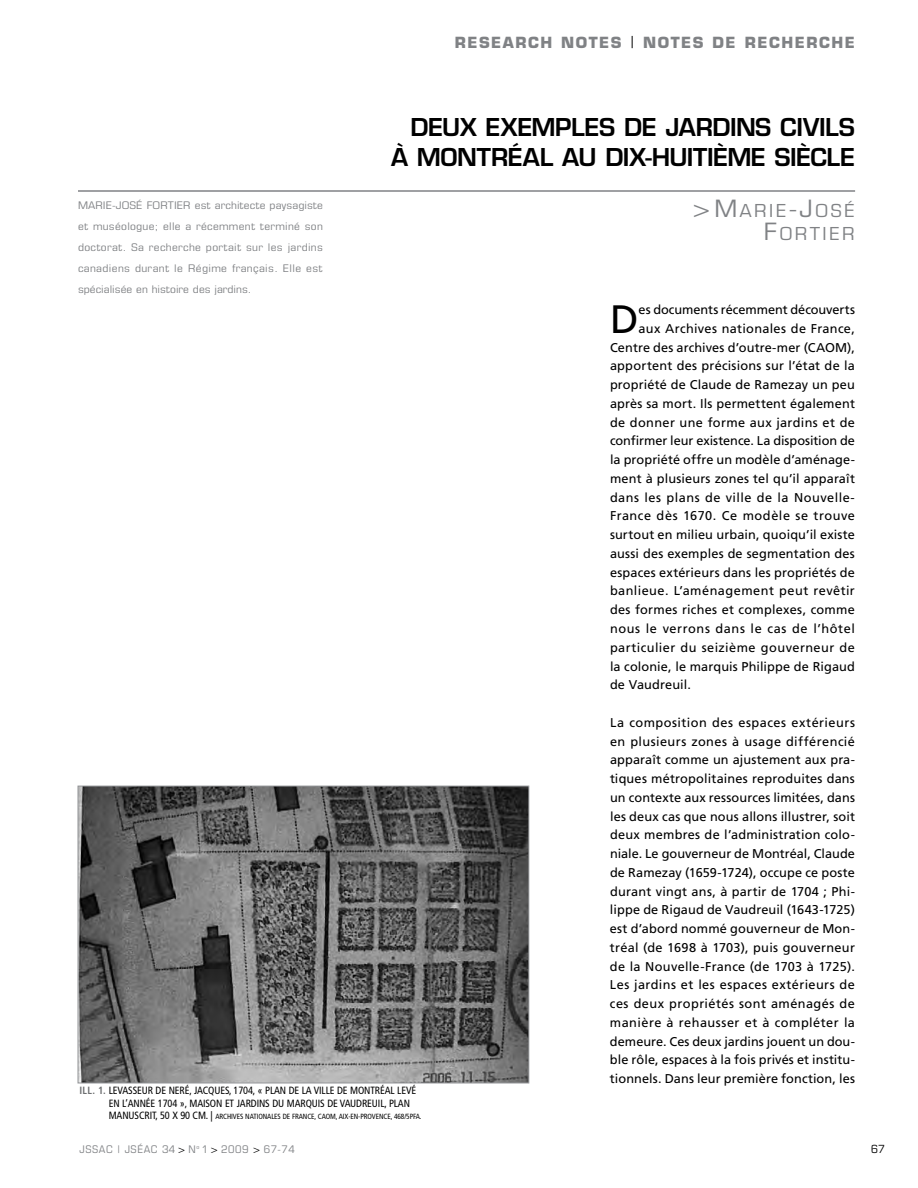
<style>
.page{position:relative;width:918px;height:1188px;background:#fff}
.page>*{position:absolute;margin:0;border:0;box-sizing:border-box;transform-origin:0 0}
.t1{font:39.6px "Frutiger";color:#000}
.t2{font:600 24px/30px "Eurostile";letter-spacing:-.02em;color:#000;text-align:right}
.t3{font:condensed 18px/22.5px "Eurostile";letter-spacing:.1em;color:#808285;text-align:right;scale:1.2 1}
.t4{font:700 15px "Eurostile";letter-spacing:.1em;color:#808285}
.t5{font:12.75px/18.8px "Frutiger";letter-spacing:.015em;color:#000;text-align:justify}
.t6{font:12.75px "Frutiger";letter-spacing:.035em;color:#000}
.t7{font:12.75px "Frutiger";letter-spacing:.04em;color:#000}
.t8{font:12.75px "Frutiger";letter-spacing:-.005em;color:#000}
.t9{font:12.75px "Frutiger";letter-spacing:.045em;color:#000}
.t10{font:condensed 11.25px "Eurostile";color:#000;scale:1.1 1}
.t11{font:condensed 10.5px/21px "Eurostile";letter-spacing:.015em;color:#808285;text-align:justify;scale:1.2 1}
.t12{font:condensed 10.5px/12.8px "Frutiger";letter-spacing:-.01em;color:#000}
.t13{font:condensed 10.5px "Eurostile";letter-spacing:.05em;color:#808285;scale:1.1 1}
.t14{font:condensed 7.5px "Frutiger";letter-spacing:-.01em;color:#000}
.s1{font-weight:400;font-stretch:condensed;font-size:16.5px;color:#000}
.s2{font-size:24px}
.s3{font-weight:700;color:#6d6f71}
.s4{font-size:10.5px}
.s5{color:#000}
</style>
<div class="page">
<hr style="left:78px;top:190px;width:777px;height:2px;background:#808285">
<img style="left:80px;top:788px;width:447px;height:293px">
<div style="left:78px;top:786px;width:451px;height:297px;border:1px solid #939598"></div>
<p class="t11" style="left:78px;top:195px;width:15px">Marie</p>
<p class="t11" style="left:112px;top:195px;width:15px">-José</p>
<p class="t11" style="left:147px;top:195px;width:28px">Fortier</p>
<p class="t11" style="left:78px;top:195px;width:206px;text-indent:117px">est architecte paysagiste et muséologue; elle a récemment terminé son doctorat. Sa recherche portait sur les jardins canadiens durant le Régime français. Elle est spécialisée en histoire des jardins.</p>
<p class="t4" style="left:455px;top:34px;width:402px">RESEARCH NOTES <span class="s1">|</span> NOTES DE RECHERCHE</p>
<p class="t2" style="left:391px;top:112px;width:465px">DEUX EXEMPLES DE JARDINS CIVILS<br>À MONTRÉAL AU DIX-HUITIÈME SIÈCLE</p>
<p class="t3" style="left:693px;top:199px;width:137px"><span class="s2">&gt;M</span>ARIE<span class="s2">-J</span>OSÉ<br><span class="s2">F</span>ORTIER</p>
<p class="t12" style="left:109px;top:1084px;width:309px;text-indent:-29px"><span class="s3">ill. 1.</span> LEVASSEUR DE NERÉ, JACQUES, 1704, « PLAN DE LA VILLE DE MONTRÉAL LEVÉ<br>EN L’ANNÉE 1704 », MAISON ET JARDINS DU MARQUIS DE VAUDREUIL, PLAN</p>
<p class="t14" style="left:109px;top:1112px;width:314px"><span class="s4">MANUSCRIT, 50 X 90 CM. |</span> ARCHIVES NATIONALES DE FRANCE, CAO M, AIX-EN-PROVENCE, 468/5PFA.</p>
<p class="t1" style="left:610px;top:296px;width:30px">D</p>
<p class="t5" style="left:639px;top:300px;width:218px">es documents récemment découverts</p>
<p class="t5" style="left:639px;top:319px;width:218px">aux Archives nationales de France,</p>
<p class="t5" style="left:610px;top:338px;width:246px">Centre des archives d’outre-mer (CAOM),</p>
<p class="t5" style="left:610px;top:356px;width:246px">apportent des précisions sur l’état de la</p>
<p class="t5" style="left:610px;top:375px;width:246px">propriété de Claude de Ramezay un peu</p>
<p class="t5" style="left:610px;top:394px;width:246px">après sa mort. Ils permettent également</p>
<p class="t5" style="left:610px;top:413px;width:246px">de donner une forme aux jardins et de</p>
<p class="t8" style="left:610px;top:434px;width:246px">confirmer leur existence. La disposition de</p>
<p class="t5" style="left:610px;top:450px;width:247px">la propriété offre un modèle d’aménage-</p>
<p class="t5" style="left:610px;top:469px;width:247px">ment à plusieurs zones tel qu’il apparaît</p>
<p class="t7" style="left:610px;top:490px;width:246px">dans les plans de ville de la Nouvelle-</p>
<p class="t7" style="left:610px;top:509px;width:247px">France dès 1670. Ce modèle se trouve</p>
<p class="t5" style="left:610px;top:525px;width:247px">surtout en milieu urbain, quoiqu’il existe</p>
<p class="t5" style="left:610px;top:544px;width:246px">aussi des exemples de segmentation des</p>
<p class="t5" style="left:610px;top:563px;width:246px">espaces extérieurs dans les propriétés de</p>
<p class="t6" style="left:610px;top:584px;width:246px">banlieue. L’aménagement peut revêtir</p>
<p class="t5" style="left:610px;top:600px;width:246px">des formes riches et complexes, comme</p>
<p class="t9" style="left:610px;top:621px;width:246px">nous le verrons dans le cas de l’hôtel</p>
<p class="t6" style="left:610px;top:640px;width:246px">particulier du seizième gouverneur de</p>
<p class="t5" style="left:610px;top:657px;width:246px">la colonie, le marquis Philippe de Rigaud</p>
<p class="t5" style="left:610px;top:675px;width:82px">de Vaudreuil.</p>
<p class="t5" style="left:610px;top:713px;width:247px">La composition des espaces extérieurs en plusieurs zones à usage différencié apparaît comme un ajustement aux pra&shy;tiques métropolitaines reproduites dans un contexte aux ressources limitées, dans les deux cas que nous allons illustrer, soit deux membres de l’administration colo&shy;niale. Le gouverneur de Montréal, Claude de Ramezay (1659-1724), occupe ce poste durant vingt ans, à partir de 1704 ; Phi&shy;lippe de Rigaud de Vaudreuil (1643-1725) est d’abord nommé gouverneur de Mon&shy;tréal (de 1698 à 1703), puis gouverneur de la Nouvelle-France (de 1703 à 1725).<br>Les jardins et les espaces extérieurs de ces deux propriétés sont aménagés de manière à rehausser et à compléter la demeure. Ces deux jardins jouent un dou&shy;ble rôle, espaces à la fois privés et institu&shy;tionnels. Dans leur première fonction, les</p>
<p class="t13" style="left:80px;top:1143px;width:197px">JSSAC | JSÉAC 34 <span class="s5">&gt;</span> N<sup>o</sup> 1 <span class="s5">&gt;</span> 2009 <span class="s5">&gt;</span> 67-74</p>
<p class="t10" style="left:871px;top:1142px;width:14px">67</p>
</div>
